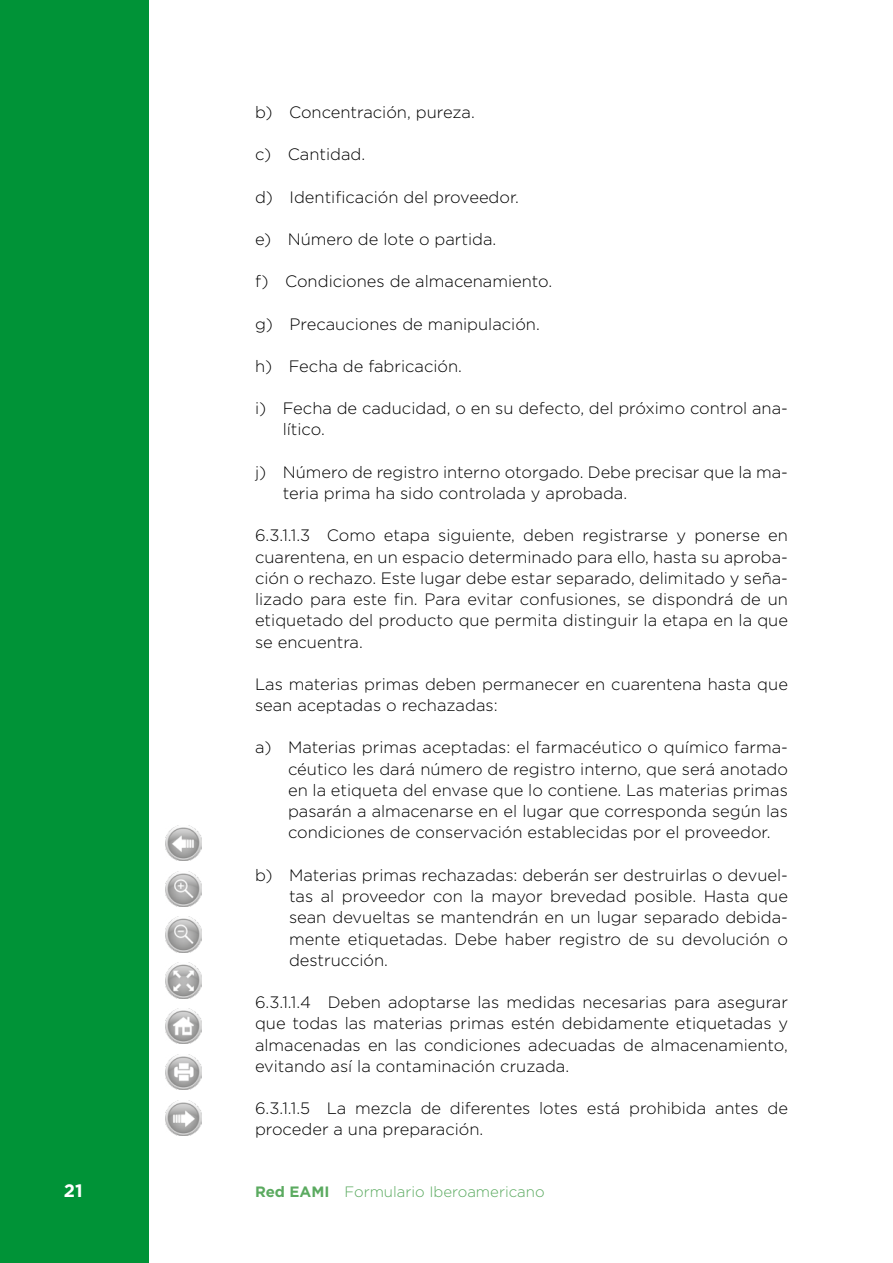
<style>
.page{position:relative;width:893px;height:1263px;background:#fff}
.page>*{position:absolute;margin:0;border:0;box-sizing:border-box;transform-origin:0 0}
.t1{font:700 18px "Gotham";color:#fff}
.GENERAL-PARRAFO-1{font:300 16.5px/21.3px "Gotham";color:#000}
.t2{font:300 15px "Gotham";color:#5baa60}
.s1{font-weight:700}
</style>
<div class="page">
<div style="left:0;top:0;width:149px;height:1263px;background:#009337"></div>
<img style="left:166px;top:825px;width:35px;height:36px">
<img style="left:166px;top:871px;width:35px;height:35px">
<img style="left:166px;top:917px;width:35px;height:35px">
<img style="left:166px;top:962px;width:35px;height:36px">
<img style="left:166px;top:1008px;width:35px;height:36px">
<img style="left:166px;top:1054px;width:35px;height:36px">
<img style="left:166px;top:1100px;width:35px;height:35px">
<p class="GENERAL-PARRAFO-1" style="left:255px;top:101px;width:221px">b) Concentración, pureza.</p>
<p class="GENERAL-PARRAFO-1" style="left:255px;top:144px;width:112px">c) Cantidad.</p>
<p class="GENERAL-PARRAFO-1" style="left:255px;top:186px;width:265px">d) Identificación del proveedor.</p>
<p class="GENERAL-PARRAFO-1" style="left:255px;top:228px;width:243px">e) Número de lote o partida.</p>
<p class="GENERAL-PARRAFO-1" style="left:255px;top:270px;width:299px">f) Condiciones de almacenamiento.</p>
<p class="GENERAL-PARRAFO-1" style="left:255px;top:313px;width:286px">g) Precauciones de manipulación.</p>
<p class="GENERAL-PARRAFO-1" style="left:255px;top:355px;width:209px">h) Fecha de fabricación.</p>
<p class="GENERAL-PARRAFO-1" style="left:283px;top:397px;width:507px;text-indent:-28px">i) Fecha de caducidad, o en su defecto, del próximo control ana&shy;lítico.</p>
<p class="GENERAL-PARRAFO-1" style="left:283px;top:461px;width:507px;text-indent:-28px">j) Número de registro interno otorgado. Debe precisar que la ma&shy;teria prima ha sido controlada y aprobada.</p>
<p class="GENERAL-PARRAFO-1" style="left:255px;top:524px;width:534px;text-align:justify">6.3.1.1.3 Como etapa siguiente, deben registrarse y ponerse en cuarentena, en un espacio determinado para ello, hasta su aproba&shy;ción o rechazo. Este lugar debe estar separado, delimitado y seña&shy;lizado para este fin. Para evitar confusiones, se dispondrá de un etiquetado del producto que permita distinguir la etapa en la que se encuentra.</p>
<p class="GENERAL-PARRAFO-1" style="left:255px;top:673px;width:534px">Las materias primas deben permanecer en cuarentena hasta que sean aceptadas o rechazadas:</p>
<p class="GENERAL-PARRAFO-1" style="left:288px;top:736px;width:501px;text-align:justify;text-indent:-33px">a) Materias primas aceptadas: el farmacéutico o químico farma&shy;céutico les dará número de registro interno, que será anotado en la etiqueta del envase que lo contiene. Las materias primas pasarán a almacenarse en el lugar que corresponda según las condiciones de conservación establecidas por el proveedor.</p>
<p class="GENERAL-PARRAFO-1" style="left:289px;top:864px;width:500px;text-align:justify;text-indent:-34px">b) Materias primas rechazadas: deberán ser destruirlas o devuel&shy;tas al proveedor con la mayor brevedad posible. Hasta que sean devueltas se mantendrán en un lugar separado debida&shy;mente etiquetadas. Debe haber registro de su devolución o destrucción.</p>
<p class="GENERAL-PARRAFO-1" style="left:255px;top:991px;width:534px;text-align:justify">6.3.1.1.4 Deben adoptarse las medidas necesarias para asegurar que todas las materias primas estén debidamente etiquetadas y almacenadas en las condiciones adecuadas de almacenamiento, evitando así la contaminación cruzada.</p>
<p class="GENERAL-PARRAFO-1" style="left:255px;top:1097px;width:534px">6.3.1.1.5 La mezcla de diferentes lotes está prohibida antes de proceder a una preparación.</p>
<p class="t1" style="left:64px;top:1178px;width:20px">21</p>
<p class="t2" style="left:255px;top:1182px;width:291px"><span class="s1">Red EAMI</span> Formulario Iberoamericano</p>
</div>
